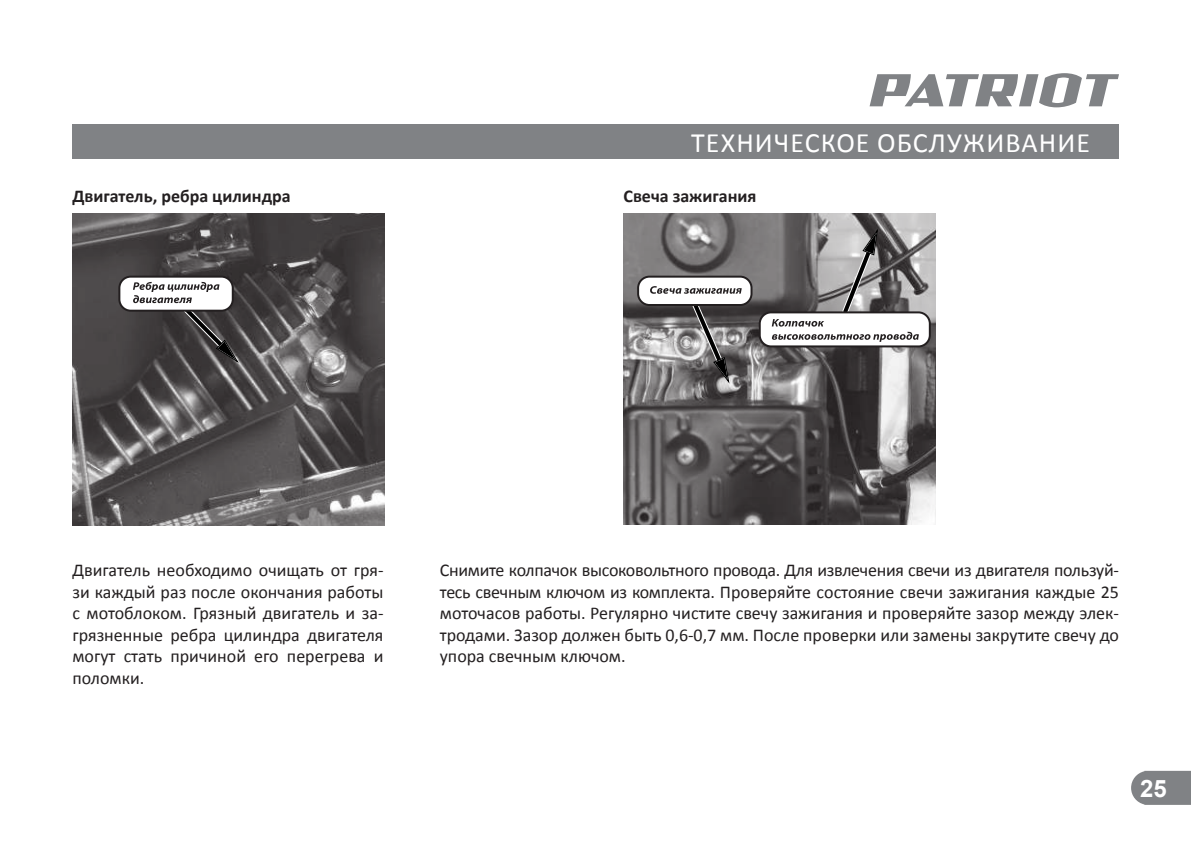
<style>
.page{position:relative;width:1191px;height:841px;background:#fff}
.page>*{position:absolute;margin:0;border:0;box-sizing:border-box;transform-origin:0 0}
.t1{font:28px "Calibri";letter-spacing:.04em;color:#fff}
.t2{font:700 24px "Arial";color:#fff}
.t3{font:18px/21.6px "Calibri";color:#231f20;text-align:justify}
.t4{font:700 18px "Calibri";color:#231f20}
</style>
<div class="page">
<svg style="left:1131px;top:770px;width:60px;height:34px"></svg>
<svg style="left:870px;top:73px;width:249px;height:34px"></svg>
<div style="left:72px;top:124px;width:1047px;height:34px;background:#808285"></div>
<img style="left:72px;top:213px;width:312px;height:312px">
<img style="left:624px;top:213px;width:311px;height:312px">
<svg style="left:838px;top:230px;width:40px;height:81px"></svg>
<div style="left:760px;top:312px;width:170px;height:34px;background:#fff;border-radius:11px"></div>
<div style="left:759px;top:311px;width:172px;height:36px;border:2px solid #231f20;border-radius:11px"></div>
<svg style="left:772px;top:319px;width:52px;height:7px"></svg>
<svg style="left:772px;top:332px;width:147px;height:10px"></svg>
<div style="left:638px;top:277px;width:114px;height:28px;background:#fff;border-radius:11px"></div>
<div style="left:637px;top:276px;width:116px;height:30px;border:2px solid #231f20;border-radius:11px"></div>
<svg style="left:650px;top:286px;width:92px;height:96px"></svg>
<div style="left:119px;top:277px;width:114px;height:34px;background:#fff;border-radius:11px"></div>
<div style="left:118px;top:276px;width:116px;height:36px;border:2px solid #231f20;border-radius:11px"></div>
<svg style="left:133px;top:282px;width:105px;height:80px"></svg>
<p class="t4" style="left:72px;top:184px;width:220px">Двигатель, ребра цилиндра</p>
<h1 class="t1" style="left:691px;top:125px;width:400px">ТЕХНИЧЕСКОЕ ОБСЛУЖИВАНИЕ</h1>
<p class="t4" style="left:624px;top:184px;width:135px">Свеча зажигания</p>
<p class="t3" style="left:72px;top:559px;width:313px">Двигатель необходимо очищать от гря&shy;зи каждый раз после окончания работы с мотоблоком. Грязный двигатель и за&shy;грязненные ребра цилиндра двигателя могут стать причиной его перегрева и поломки.</p>
<p class="t3" style="left:440px;top:559px;width:681px">Снимите колпачок высоковольтного провода. Для извлечения свечи из двигателя пользуй&shy;тесь свечным ключом из комплекта. Проверяйте состояние свечи зажигания каждые 25 моточасов работы. Регулярно чистите свечу зажигания и проверяйте зазор между элек&shy;тродами. Зазор должен быть 0,6-0,7 мм. После проверки или замены закрутите свечу до упора свечным ключом.</p>
<h2 class="t2" style="left:1140px;top:774px;width:28px">25</h2>
</div>
